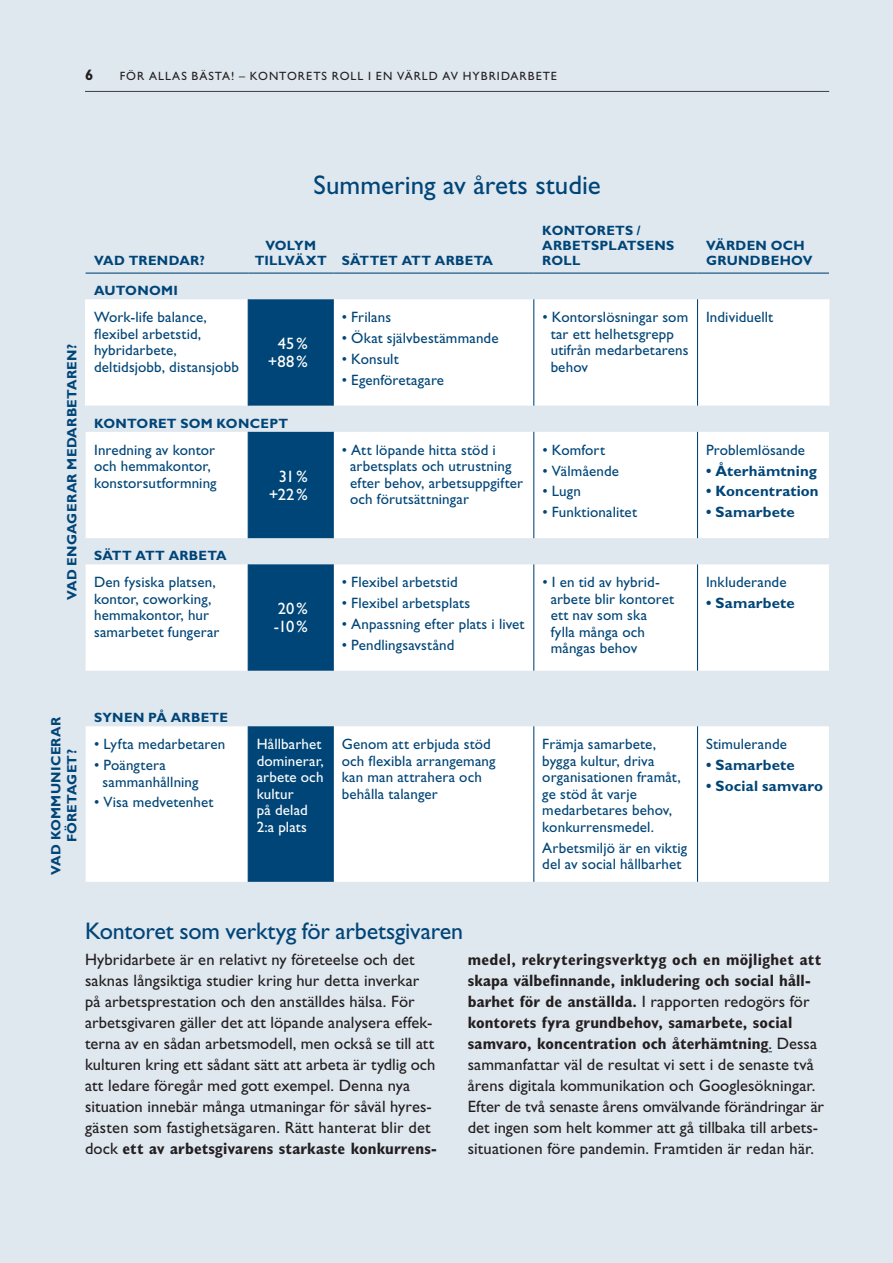
<style>
.page{position:relative;width:893px;height:1263px;background:#dfe7ef}
.page>*{position:absolute;margin:0;border:0;box-sizing:border-box;transform-origin:0 0}
.t1{font:27px "Gill Sans Std";color:#004577}
.t2{font:24px "Gill Sans Std";letter-spacing:-.01em;color:#004577}
.t3{font:16.5px/21px "Gill Sans Std";letter-spacing:.005em;color:#231f20}
.t4{font:16.5px/18px "Gill Sans Std";letter-spacing:.005em;color:#fff;text-align:right}
.t5{font:15px/16.5px "Gill Sans Std";letter-spacing:.01em;color:#004577}
.t6{font:700 15px "Gill Sans Std";letter-spacing:.01em;color:#004577}
.t7{font:15px/16.5px "Gill Sans Std";letter-spacing:.01em;color:#fff}
.t8{font:700 15px "Gill Sans Std";color:#231f20}
.t9{font:700 13.5px/15px "Gill Sans Std";letter-spacing:.02em;color:#004577}
.t10{font:12px "Gill Sans Std";letter-spacing:.085em;color:#231f20}
.s1{font-weight:700;font-stretch:condensed}
</style>
<div class="page">
<hr style="left:892px;top:0;width:1px;height:1263px;background:#e6e7e9">
<svg style="left:86px;top:299px;width:743px;height:583px;fill:#fff"></svg>
<svg style="left:248px;top:299px;width:85px;height:583px;fill:#004577"></svg>
<hr style="left:86px;top:273px;width:162px;height:1px;background:#004577">
<hr style="left:248px;top:273px;width:85px;height:1px;background:#004577">
<hr style="left:333px;top:273px;width:201px;height:1px;background:#004577">
<hr style="left:534px;top:273px;width:163px;height:1px;background:#004577">
<hr style="left:697px;top:273px;width:132px;height:1px;background:#004577">
<hr style="left:248px;top:299px;width:1px;height:107px;background:#004577">
<hr style="left:333px;top:299px;width:1px;height:107px;background:#004577">
<hr style="left:533px;top:299px;width:1px;height:107px;background:#004577">
<hr style="left:697px;top:299px;width:1px;height:107px;background:#004577">
<hr style="left:248px;top:432px;width:1px;height:106px;background:#004577">
<hr style="left:333px;top:432px;width:1px;height:106px;background:#004577">
<hr style="left:533px;top:432px;width:1px;height:106px;background:#004577">
<hr style="left:697px;top:432px;width:1px;height:106px;background:#004577">
<hr style="left:248px;top:564px;width:1px;height:107px;background:#004577">
<hr style="left:333px;top:564px;width:1px;height:107px;background:#004577">
<hr style="left:533px;top:564px;width:1px;height:107px;background:#004577">
<hr style="left:697px;top:564px;width:1px;height:107px;background:#004577">
<hr style="left:248px;top:726px;width:1px;height:156px;background:#004577">
<hr style="left:333px;top:726px;width:1px;height:156px;background:#004577">
<hr style="left:533px;top:726px;width:1px;height:156px;background:#004577">
<hr style="left:697px;top:726px;width:1px;height:156px;background:#004577">
<hr style="left:85px;top:299px;width:1px;height:107px;background:#fff">
<hr style="left:828px;top:299px;width:1px;height:107px;background:#fff">
<hr style="left:85px;top:91px;width:744px;height:1px;background:#3e3e3f">
<p class="t8" style="left:85px;top:66px;width:10px">6</p>
<p class="t10" style="left:120px;top:69px;width:439px">FÖR ALLAS BÄSTA! – KONTORETS ROLL I EN VÄRLD AV HYBRIDARBETE</p>
<p class="t9" style="left:64px;top:600px;width:258px;rotate:-90deg">VAD ENGAGERAR MEDARBETAREN?</p>
<p class="t9" style="left:94px;top:252px;width:112px">VAD TRENDAR?</p>
<p class="t9" style="left:94px;top:283px;width:85px">AUTONOMI</p>
<p class="t5" style="left:94px;top:309px;width:146px">Work-life balance, flexibel arbetstid, hybridarbete, deltidsjobb, distansjobb</p>
<h1 class="t1" style="left:313px;top:170px;width:289px">Summering av årets studie</h1>
<p class="t9" style="left:255px;top:237px;width:240px;text-indent:11px">VOLYM<br>TILLVÄXT SÄTTET ATT ARBETA</p>
<p class="t9" style="left:542px;top:222px;width:134px">KONTORETS /<br>ARBETSPLATSENS<br>ROLL</p>
<p class="t9" style="left:706px;top:237px;width:108px">VÄRDEN OCH<br>GRUNDBEHOV</p>
<p class="t4" style="left:268px;top:335px;width:41px">45% +88%</p>
<p class="t5" style="left:342px;top:309px;width:51px">• Frilans</p>
<p class="t5" style="left:342px;top:330px;width:158px">• Ökat självbestämmande</p>
<p class="t5" style="left:342px;top:351px;width:58px">• Konsult</p>
<p class="t5" style="left:342px;top:371px;width:104px">• Egenföretagare</p>
<p class="t5" style="left:551px;top:309px;width:139px;text-indent:-8px">• Kontorslösningar som tar ett helhetsgrepp utifrån medarbetarens behov</p>
<p class="t5" style="left:706px;top:309px;width:69px">Individuellt</p>
<p class="t9" style="left:94px;top:415px;width:196px">KONTORET SOM KONCEPT</p>
<p class="t5" style="left:94px;top:442px;width:124px">Inredning av kontor och hemmakontor, konstorsutformning</p>
<p class="t4" style="left:269px;top:467px;width:40px">31% +22%</p>
<p class="t9" style="left:94px;top:548px;width:134px">SÄTT ATT ARBETA</p>
<p class="t5" style="left:94px;top:574px;width:127px">Den fysiska platsen, kontor, coworking, hemmakontor, hur samarbetet fungerar</p>
<p class="t4" style="left:274px;top:600px;width:35px;text-align:left">20% -10%</p>
<p class="t5" style="left:350px;top:442px;width:175px;text-indent:-8px">• Att löpande hitta stöd i arbetsplats och utrustning efter behov, arbetsuppgifter och förutsättningar</p>
<p class="t5" style="left:542px;top:442px;width:64px">• Komfort</p>
<p class="t5" style="left:542px;top:462px;width:78px">• Välmående</p>
<p class="t5" style="left:542px;top:483px;width:40px">• Lugn</p>
<p class="t5" style="left:542px;top:504px;width:96px">• Funktionalitet</p>
<p class="t5" style="left:706px;top:442px;width:101px">Problemlösande</p>
<p class="t6" style="left:706px;top:462px;width:112px">• Återhämtning</p>
<p class="t6" style="left:706px;top:482px;width:114px">• Koncentration</p>
<p class="t6" style="left:706px;top:503px;width:90px">• Samarbete</p>
<p class="t5" style="left:342px;top:574px;width:117px">• Flexibel arbetstid</p>
<p class="t5" style="left:342px;top:595px;width:130px">• Flexibel arbetsplats</p>
<p class="t5" style="left:342px;top:616px;width:184px">• Anpassning efter plats i livet</p>
<p class="t5" style="left:342px;top:636px;width:114px">• Pendlingsavstånd</p>
<p class="t5" style="left:551px;top:574px;width:125px;text-indent:-8px">• I en tid av hybrid&shy;arbete blir kontoret ett nav som ska fylla många och mångas behov</p>
<p class="t5" style="left:706px;top:574px;width:82px">Inkluderande</p>
<p class="t6" style="left:706px;top:594px;width:90px">• Samarbete</p>
<p class="t9" style="left:48px;top:875px;width:160px;line-height:16.2px;text-align:center;rotate:-90deg">VAD KOMMUNICERAR<br>FÖRETAGET?</p>
<p class="t9" style="left:94px;top:710px;width:135px">SYNEN PÅ ARBETE</p>
<p class="t5" style="left:94px;top:736px;width:133px">• Lyfta medarbetaren</p>
<p class="t5" style="left:102px;top:757px;width:98px;text-indent:-8px">• Poängtera sammanhållning</p>
<p class="t5" style="left:94px;top:794px;width:121px">• Visa medvetenhet</p>
<p class="t7" style="left:257px;top:736px;width:69px">Hållbarhet dominerar, arbete och kultur<br>på delad<br>2:a plats</p>
<p class="t5" style="left:342px;top:736px;width:155px">Genom att erbjuda stöd och flexibla arrangemang kan man attrahera och behålla talanger</p>
<p class="t5" style="left:542px;top:736px;width:140px">Främja samarbete, bygga kultur, driva organisationen framåt, ge stöd åt varje medarbetares behov, konkurrensmedel.</p>
<p class="t5" style="left:542px;top:839px;width:146px">Arbetsmiljö är en viktig del av social hållbarhet</p>
<p class="t5" style="left:706px;top:736px;width:82px">Stimulerande</p>
<p class="t6" style="left:706px;top:756px;width:90px">• Samarbete</p>
<p class="t6" style="left:706px;top:777px;width:119px">• Social samvaro</p>
<h2 class="t2" style="left:85px;top:917px;width:380px">Kontoret som verktyg för arbetsgivaren</h2>
<p class="t3" style="left:85px;top:949px;width:353px">Hybridarbete är en relativt ny företeelse och det saknas långsiktiga studier kring hur detta inverkar på arbetsprestation och den anställdes hälsa. För arbetsgivaren gäller det att löpande analysera effek&shy;terna av en sådan arbetsmodell, men också se till att kulturen kring ett sådant sätt att arbeta är tydlig och att ledare föregår med gott exempel. Denna nya situation innebär många utmaningar för såväl hyres&shy;gästen som fastighetsägaren. Rätt hanterat blir det dock <span class="s1">ett av arbetsgivarens starkaste konkurrens-</span></p>
<p class="t3" style="left:468px;top:949px;width:358px"><span class="s1">medel, rekryteringsverktyg och en möjlighet att skapa välbefinnande, inkludering och social håll&shy;barhet för de anställda.</span> I rapporten redogörs för <span class="s1">kontorets fyra grundbehov, samarbete, social samvaro, koncentration och återhämtning</span>. Dessa sammanfattar väl de resultat vi sett i de senaste två årens digitala kommunikation och Googlesökningar.<br>Efter de två senaste årens omvälvande förändringar är det ingen som helt kommer att gå tillbaka till arbets&shy;situationen före pandemin. Framtiden är redan här.</p>
</div>
